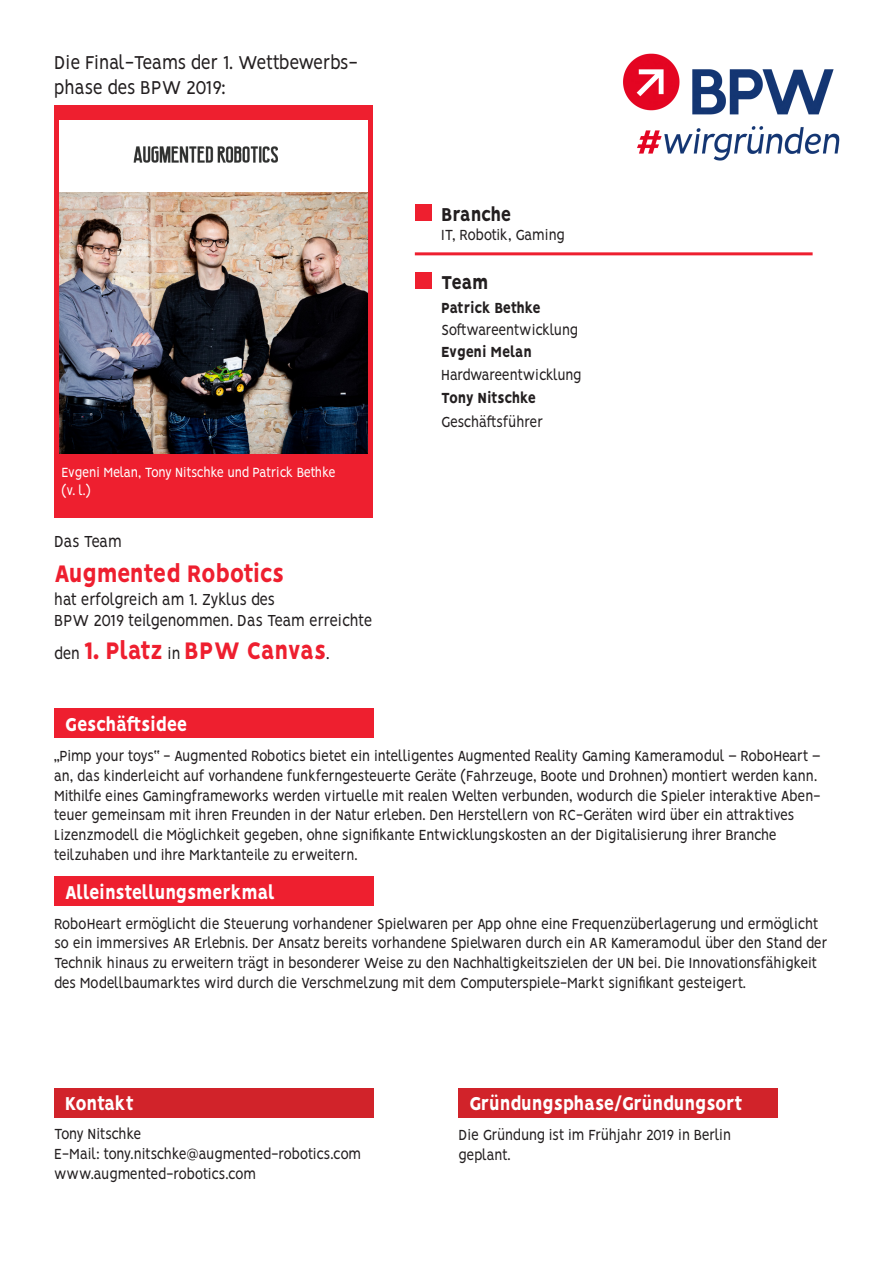
<style>
.page{position:relative;width:893px;height:1263px;background:#fff}
.page>*{position:absolute;margin:0;border:0;box-sizing:border-box;transform-origin:0 0}
.t1{font:800 27px "Vision";letter-spacing:-.02em;color:#ee1f2f;scale:.9 1}
.t2{font:800 21px "Vision";letter-spacing:-.02em;color:#fff;scale:.9 1}
.t3{font:21px/25.2px "Vision";letter-spacing:-.02em;color:#231f20;scale:.9 1}
.t4{font:800 21px "Vision";letter-spacing:-.03em;color:#231f20;scale:.9 1}
.t5{font:18px "Vision";letter-spacing:-.02em;color:#231f20;scale:.9 1}
.t6{font:16.5px/19.8px "Vision";letter-spacing:-.02em;color:#231f20;scale:.9 1}
.t7{font:16.5px/19.8px "Vision";color:#231f20;scale:.9 1}
.t8{font:800 16.5px "Vision";letter-spacing:-.03em;color:#231f20;scale:.9 1}
.t9{font:800 16.5px "Vision";color:#231f20;scale:.9 1}
.t10{font:15px/18px "Vision";letter-spacing:-.03em;color:#fff;scale:.9 1}
.s1{font-weight:400;font-size:18px;color:#231f20}
</style>
<div class="page">
<div style="left:54px;top:105px;width:319px;height:413px;background:#ee1f2f"></div>
<div style="left:60px;top:120px;width:308px;height:72px;background:#fff"></div>
<img style="left:60px;top:192px;width:308px;height:261px">
<div style="left:415px;top:204px;width:16px;height:17px;background:#ee1f2f"></div>
<div style="left:415px;top:272px;width:16px;height:17px;background:#ee1f2f"></div>
<div style="left:54px;top:709px;width:319px;height:29px;background:#ee1f2f"></div>
<div style="left:54px;top:876px;width:319px;height:29px;background:#ee1f2f"></div>
<div style="left:54px;top:1088px;width:319px;height:29px;background:#d1232a"></div>
<div style="left:458px;top:1088px;width:319px;height:29px;background:#d1232a"></div>
<hr style="left:415px;top:252px;width:398px;height:3px;background:#ee1f2f">
<img style="left:623px;top:53px;width:217px;height:108px">
<img style="left:134px;top:146px;width:144px;height:81px">
<p class="t3" style="left:54px;top:52px;width:339px">Die Final-Teams der 1. Wettbewerbs&shy;phase des BPW 2019:</p>
<p class="t10" style="left:62px;top:465px;width:306px">Evgeni Melan, Tony Nitschke und Patrick Bethke (v. l.)</p>
<p class="t5" style="left:54px;top:531px;width:77px">Das Team</p>
<p class="t1" style="left:54px;top:557px;width:257px">Augmented Robotics</p>
<p class="t5" style="left:54px;top:589px;width:247px">hat erfolgreich am 1. Zyklus des</p>
<p class="t5" style="left:54px;top:610px;width:355px">BPW 2019 teilgenommen. Das Team erreichte</p>
<p class="t1" style="left:54px;top:634px;width:307px"><span class="s1">den</span> 1. Platz <span class="s1">in</span> BPW Canvas<span class="s1">.</span></p>
<p class="t2" style="left:65px;top:712px;width:138px">Geschäftsidee</p>
<p class="t4" style="left:441px;top:202px;width:80px">Branche</p>
<p class="t6" style="left:441px;top:226px;width:139px">IT, Robotik, Gaming</p>
<p class="t4" style="left:441px;top:270px;width:54px">Team</p>
<p class="t8" style="left:441px;top:298px;width:112px">Patrick Bethke</p>
<p class="t6" style="left:441px;top:322px;width:153px">Softwareentwicklung</p>
<p class="t9" style="left:441px;top:342px;width:102px">Evgeni Melan</p>
<p class="t6" style="left:441px;top:366px;width:157px">Hardwareentwicklung</p>
<p class="t8" style="left:441px;top:388px;width:107px">Tony Nitschke</p>
<p class="t6" style="left:441px;top:414px;width:115px">Geschäftsführer</p>
<p class="t6" style="left:54px;top:747px;width:853px">„Pimp your toys“ - Augmented Robotics bietet ein intelligentes Augmented Reality Gaming Kameramodul – RoboHeart – an, das kinderleicht auf vorhandene funkferngesteuerte Geräte (Fahrzeuge, Boote und Drohnen) montiert werden kann.<br>Mithilfe eines Gamingframeworks werden virtuelle mit realen Welten verbunden, wodurch die Spieler interaktive Aben&shy;teuer gemeinsam mit ihren Freunden in der Natur erleben. Den Herstellern von RC-Geräten wird über ein attraktives Lizenzmodell die Möglichkeit gegeben, ohne signifikante Entwicklungskosten an der Digitalisierung ihrer Branche teilzuhaben und ihre Marktanteile zu erweitern.</p>
<p class="t2" style="left:65px;top:880px;width:235px">Alleinstellungsmerkmal</p>
<p class="t6" style="left:54px;top:915px;width:861px">RoboHeart ermöglicht die Steuerung vorhandener Spielwaren per App ohne eine Frequenzüberlagerung und ermöglicht so ein immersives AR Erlebnis. Der Ansatz bereits vorhandene Spielwaren durch ein AR Kameramodul über den Stand der Technik hinaus zu erweitern trägt in besonderer Weise zu den Nachhaltigkeitszielen der UN bei. Die Innovationsfähigkeit des Modellbaumarktes wird durch die Verschmelzung mit dem Computerspiele-Markt signifikant gesteigert.</p>
<p class="t2" style="left:65px;top:1091px;width:78px">Kontakt</p>
<p class="t6" style="left:54px;top:1126px;width:343px">Tony Nitschke<br>E-Mail: tony.nitschke@augmented-robotics.com</p>
<p class="t6" style="left:54px;top:1165px;width:226px">www.augmented-robotics.com</p>
<p class="t2" style="left:469px;top:1091px;width:305px">Gründungsphase/Gründungsort</p>
<p class="t7" style="left:458px;top:1127px;width:304px">Die Gründung ist im Frühjahr 2019 in Berlin geplant.</p>
</div>
